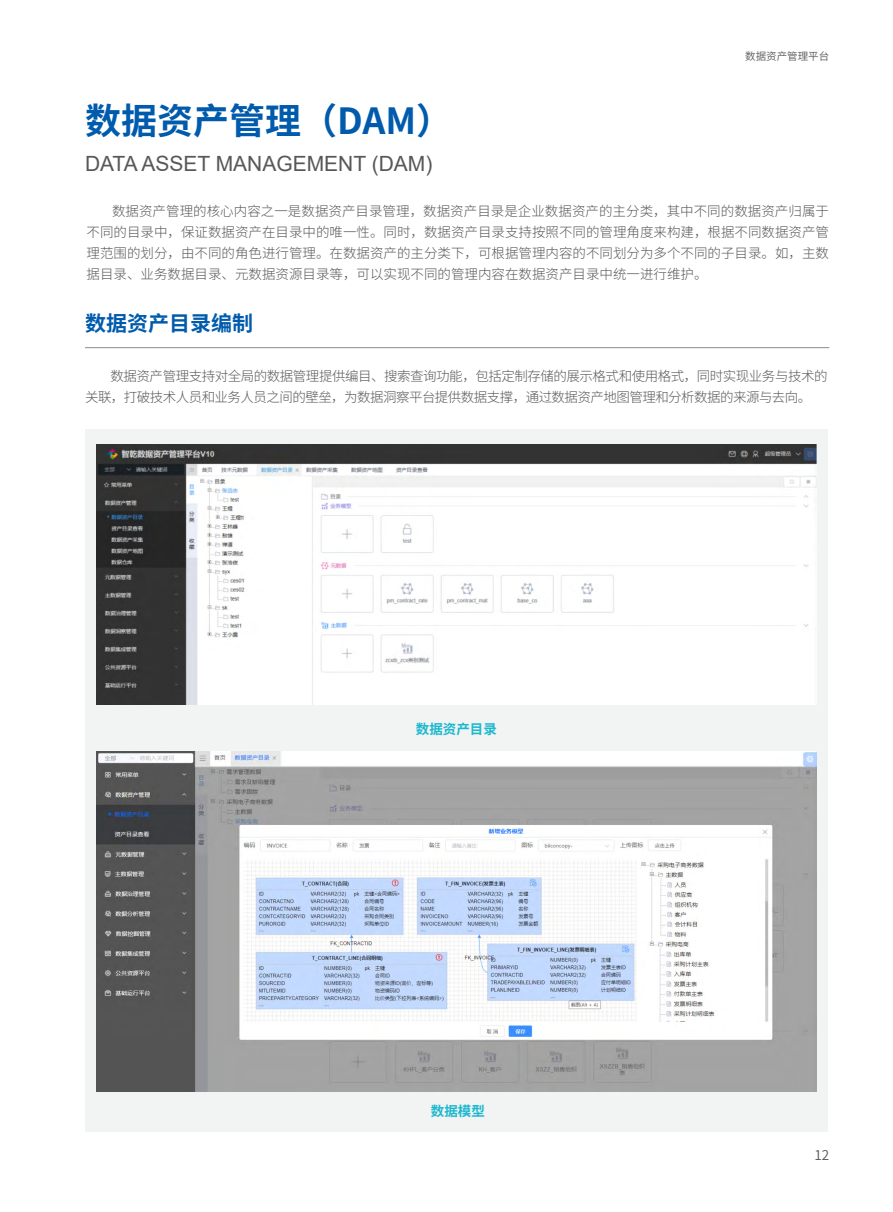
<style>
.page{position:relative;width:893px;height:1212px;background:#fff}
.page>*{position:absolute;margin:0;border:0;box-sizing:border-box;transform-origin:0 0}
.t1{font:700 36px "Source Han Sans SC";color:#005bac}
.t2{font:21px "Arial";color:#595757}
.t3{font:700 21px "Source Han Sans SC";color:#005bac}
.t4{font:300 13.5px/21px "Source Han Sans SC";letter-spacing:-.035em;color:#595757}
.t5{font:700 13.5px "Source Han Sans SC";color:#1bb8ce}
.t6{font:13.5px "Source Han Sans SC";color:#595757}
.t7{font:10.5px "Source Han Sans SC";color:#595757}
</style>
<div class="page">
<div style="left:85px;top:429px;width:742px;height:703px;background:#f2f3f3"></div>
<img style="left:97px;top:444px;width:719px;height:261px">
<img style="left:97px;top:751px;width:719px;height:341px">
<hr style="left:85px;top:347px;width:744px;height:1px;background:#898989">
<h1 class="t1" style="left:85px;top:100px;width:369px">数据资产管理（DAM）</h1>
<h2 class="t2" style="left:85px;top:149px;width:72px">D ATA ASS</h2>
<h2 class="t2" style="left:183px;top:149px;width:211px">ET MANAGEMENT (DAM</h2>
<h2 class="t2" style="left:425px;top:149px;width:8px">)</h2>
<p class="t7" style="left:745px;top:50px;width:85px">数据资产管理平台</p>
<p class="t4" style="left:87px;top:201px;width:744px;text-align:justify;text-indent:26px">数据资产管理的核心内容之一是数据资产目录管理，数据资产目录是企业数据资产的主分类，其中不同的数据资产归属于不同的目录中，保证数据资产在目录中的唯一性。同时，数据资产目录支持按照不同的管理角度来构建，根据不同数据资产管理范围的划分，由不同的角色进行管理。在数据资产的主分类下，可根据管理内容的不同划分为多个不同的子目录。如，主数据目录、业务数据目录、元数据资源目录等，可以实现不同的管理内容在数据资产目录中统一进行维护。</p>
<h2 class="t3" style="left:85px;top:312px;width:169px">数据资产目录编制</h2>
<p class="t4" style="left:85px;top:366px;width:744px;text-indent:26px">数据资产管理支持对全局的数据管理提供编目、搜索查询功能，包括定制存储的展示格式和使用格式，同时实现业务与技术的关联，打破技术人员和业务人员之间的壁垒，为数据洞察平台提供数据支撑，通过数据资产地图管理和分析数据的来源与去向。</p>
<p class="t5" style="left:416px;top:721px;width:82px">数据资产目录</p>
<p class="t5" style="left:431px;top:1103px;width:55px">数据模型</p>
<p class="t6" style="left:814px;top:1147px;width:16px">12</p>
</div>
